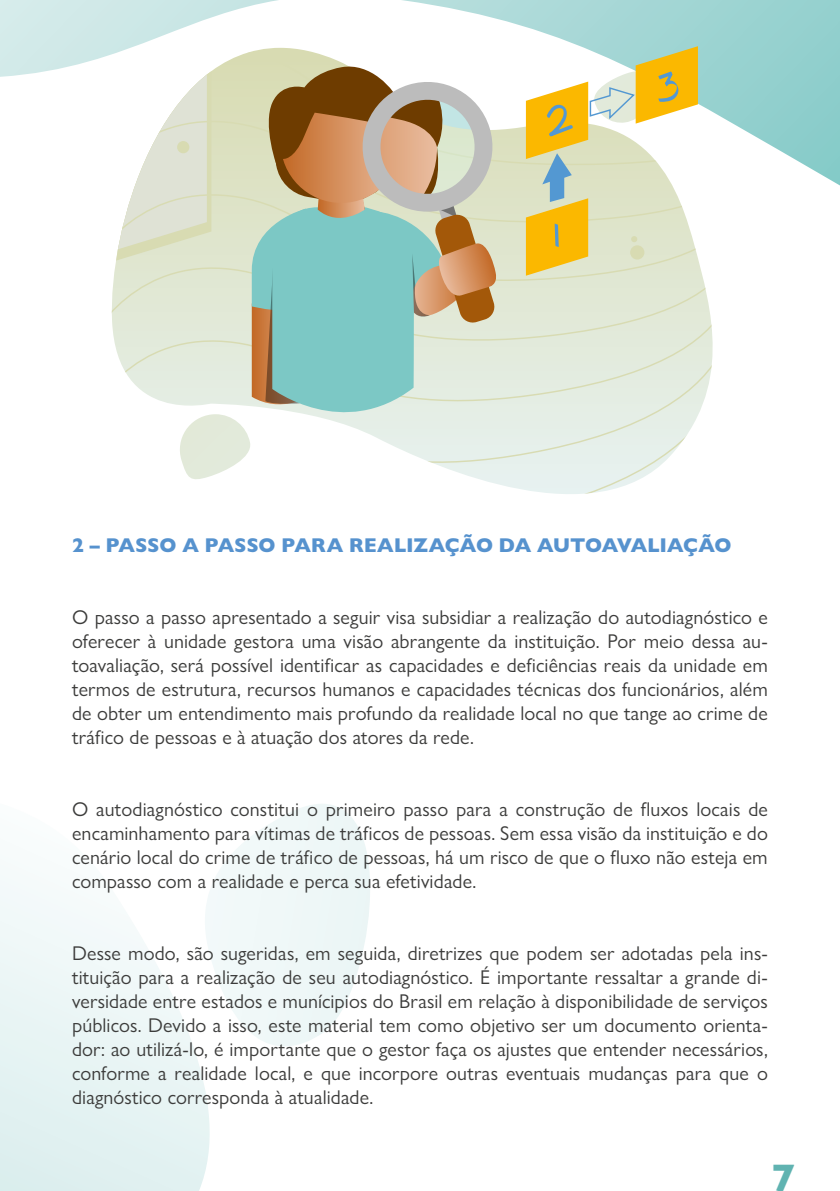
<style>
.page{position:relative;width:840px;height:1191px;background:#fff}
.page>*{position:absolute;margin:0;border:0;box-sizing:border-box;transform-origin:0 0}
.t1{font:800 40px "Gill Sans Nova";color:#60b3b1}
.t2{font:20px/24px "Gill Sans Nova";letter-spacing:.005em;color:#3c3c3b;text-align:justify}
.t3{font:800 20px "Gill Sans Nova";letter-spacing:.005em;color:#5692ce}
</style>
<div class="page">
<svg style="left:0;top:874px;width:210px;height:317px"></svg>
<svg style="left:0;top:0;width:839px;height:185px"></svg>
<svg style="left:188px;top:804px;width:182px;height:264px"></svg>
<svg style="left:490px;top:428px;width:201px;height:66px"></svg>
<svg style="left:500px;top:360px;width:212px;height:68px;background:#e4ece2"></svg>
<div style="left:500px;top:294px;width:213px;height:66px;background:#e2e9d9"></div>
<svg style="left:500px;top:228px;width:207px;height:66px;background:#e2e8d4"></svg>
<svg style="left:500px;top:169px;width:233px;height:59px"></svg>
<svg style="left:108px;top:48px;width:625px;height:121px"></svg>
<svg style="left:108px;top:61px;width:392px;height:421px"></svg>
<svg style="left:525px;top:46px;width:172px;height:230px"></svg>
<p class="t3" style="left:72px;top:533px;width:660px">2 – PASSO A PASSO PARA REALIZAÇÃO DA AUTOAVALIAÇÃO</p>
<p class="t2" style="left:72px;top:605px;width:697px">O passo a passo apresentado a seguir visa subsidiar a realização do autodiagnóstico e oferecer à unidade gestora uma visão abrangente da instituição. Por meio dessa au&shy;toavaliação, será possível identificar as capacidades e deficiências reais da unidade em termos de estrutura, recursos humanos e capacidades técnicas dos funcionários, além de obter um entendimento mais profundo da realidade local no que tange ao crime de tráfico de pessoas e à atuação dos atores da rede.</p>
<p class="t2" style="left:72px;top:797px;width:697px">O autodiagnóstico constitui o primeiro passo para a construção de fluxos locais de encaminhamento para vítimas de tráficos de pessoas. Sem essa visão da instituição e do cenário local do crime de tráfico de pessoas, há um risco de que o fluxo não esteja em compasso com a realidade e perca sua efetividade.</p>
<p class="t2" style="left:72px;top:941px;width:697px">Desse modo, são sugeridas, em seguida, diretrizes que podem ser adotadas pela ins&shy;tituição para a realização de seu autodiagnóstico. É importante ressaltar a grande di&shy;versidade entre estados e munícipios do Brasil em relação à disponibilidade de serviços públicos. Devido a isso, este material tem como objetivo ser um documento orienta&shy;dor: ao utilizá-lo, é importante que o gestor faça os ajustes que entender necessários, conforme a realidade local, e que incorpore outras eventuais mudanças para que o diagnóstico corresponda à atualidade.</p>
<h1 class="t1" style="left:771px;top:1153px;width:25px">7</h1>
</div>
